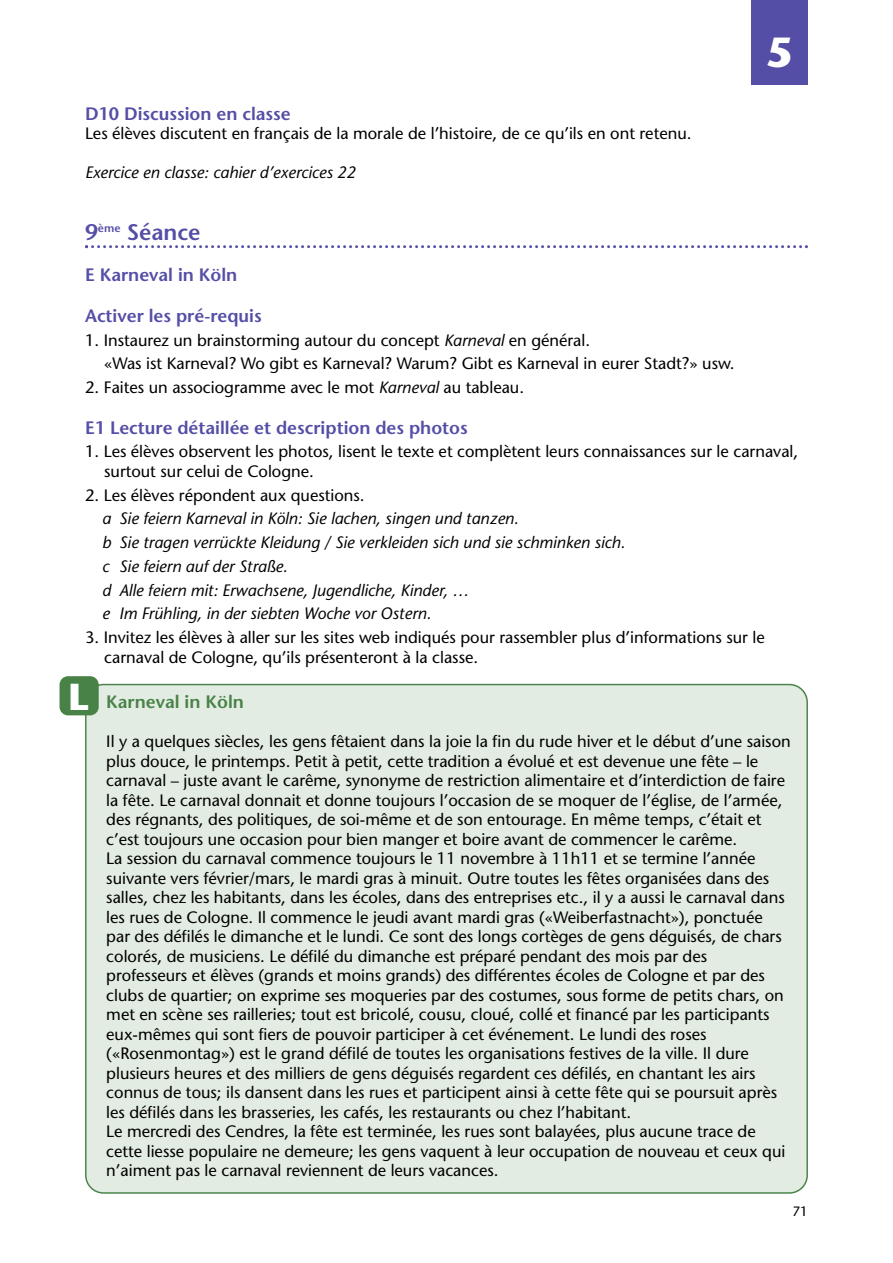
<style>
.page{position:relative;width:893px;height:1263px;background:#fff}
.page>*{position:absolute;margin:0;border:0;box-sizing:border-box;transform-origin:0 0}
.t1{font:700 42px "Stone Sans";color:#fff}
.t2{font:600 22.5px "Stone Sans";color:#544ea6}
.t3{font:600 18px "Stone Sans";color:#544ea6}
.t4{font:600 18px "Stone Sans";color:#488247}
.t5{font:16.5px/19.5px "Stone Sans";color:#000}
.t6{font:italic 16.5px/23.7px "Stone Sans";color:#000}
.t7{font:13.5px "Stone Sans";color:#000}
.s1{font-style:italic}
.s2{font-weight:700;font-size:37.5px;color:#fff}
</style>
<div class="page">
<div style="left:751px;top:0;width:57px;height:85px;background:#544ea6"></div>
<svg style="left:85px;top:245px;width:723px;height:3px"></svg>
<div style="left:85px;top:684px;width:723px;height:510px;background:#e3ece3"></div>
<div style="left:60px;top:676px;width:39px;height:39px;background:#488247;border-radius:9px"></div>
<p class="t3" style="left:85px;top:106px;width:207px">D10 Discussion en classe</p>
<p class="t5" style="left:85px;top:125px;width:608px">Les élèves discutent en français de la morale de l’histoire, de ce qu’ils en ont retenu.</p>
<p class="t6" style="left:85px;top:162px;width:273px">Exercice en classe: cahier d’exercices 22</p>
<h1 class="t1" style="left:766px;top:36px;width:28px">5</h1>
<h2 class="t2" style="left:85px;top:223px;width:117px">9<sup>ème</sup> Séance</h2>
<p class="t3" style="left:85px;top:268px;width:154px">E Karneval in Köln</p>
<p class="t3" style="left:85px;top:309px;width:178px">Activer les pré-requis</p>
<p class="t5" style="left:104px;top:330px;width:632px;line-height:23.7px;text-indent:-19px">1. Instaurez un brainstorming autour du concept <span class="s1">Karneval</span> en général.<br>«Was ist Karneval? Wo gibt es Karneval? Warum? Gibt es Karneval in eurer Stadt?» usw.</p>
<p class="t5" style="left:85px;top:379px;width:441px">2. Faites un associogramme avec le mot <span class="s1">Karneval</span> au tableau.</p>
<p class="t3" style="left:85px;top:420px;width:384px">E1 Lecture détaillée et description des photos</p>
<p class="t5" style="left:104px;top:444px;width:696px;text-indent:-19px">1. Les élèves observent les photos, lisent le texte et complètent leurs connaissances sur le carnaval, surtout sur celui de Cologne.</p>
<p class="t5" style="left:85px;top:487px;width:281px">2. Les élèves répondent aux questions.</p>
<p class="t6" style="left:102px;top:508px;width:525px">a Sie feiern Karneval in Köln: Sie lachen, singen und tanzen.<br>b Sie tragen verrückte Kleidung / Sie verkleiden sich und sie schminken sich. c Sie feiern auf der Straße.<br>d Alle feiern mit: Erwachsene, Jugendliche, Kinder, …<br>e Im Frühling, in der siebten Woche vor Ostern.</p>
<p class="t5" style="left:104px;top:629px;width:662px;text-indent:-19px">3. Invitez les élèves à aller sur les sites web indiqués pour rassembler plus d’informations sur le carnaval de Cologne, qu’ils présenteront à la classe.</p>
<p class="t4" style="left:69px;top:695px;width:177px"><span class="s2">L</span> Karneval in Köln</p>
<p class="t5" style="left:106px;top:734px;width:686px">Il y a quelques siècles, les gens fêtaient dans la joie la fin du rude hiver et le début d’une saison plus douce, le printemps. Petit à petit, cette tradition a évolué et est devenue une fête – le carnaval – juste avant le carême, synonyme de restriction alimentaire et d’interdiction de faire la fête. Le carnaval donnait et donne toujours l’occasion de se moquer de l’église, de l’armée, des régnants, des politiques, de soi-même et de son entourage. En même temps, c’était et c’est toujours une occasion pour bien manger et boire avant de commencer le carême.<br>La session du carnaval commence toujours le 11 novembre à 11h11 et se termine l’année suivante vers février/mars, le mardi gras à minuit. Outre toutes les fêtes organisées dans des salles, chez les habitants, dans les écoles, dans des entreprises etc., il y a aussi le carnaval dans les rues de Cologne. Il commence le jeudi avant mardi gras («Weiberfastnacht»), ponctuée<br>par des défilés le dimanche et le lundi. Ce sont des longs cortèges de gens déguisés, de chars colorés, de musiciens. Le défilé du dimanche est préparé pendant des mois par des professeurs et élèves (grands et moins grands) des différentes écoles de Cologne et par des clubs de quartier; on exprime ses moqueries par des costumes, sous forme de petits chars, on met en scène ses railleries; tout est bricolé, cousu, cloué, collé et financé par les participants eux-mêmes qui sont fiers de pouvoir participer à cet événement. Le lundi des roses («Rosenmontag») est le grand défilé de toutes les organisations festives de la ville. Il dure plusieurs heures et des milliers de gens déguisés regardent ces défilés, en chantant les airs connus de tous; ils dansent dans les rues et participent ainsi à cette fête qui se poursuit après les défilés dans les brasseries, les cafés, les restaurants ou chez l’habitant.<br>Le mercredi des Cendres, la fête est terminée, les rues sont balayées, plus aucune trace de cette liesse populaire ne demeure; les gens vaquent à leur occupation de nouveau et ceux qui n’aiment pas le carnaval reviennent de leurs vacances.</p>
<p class="t7" style="left:792px;top:1206px;width:17px">71</p>
</div>
